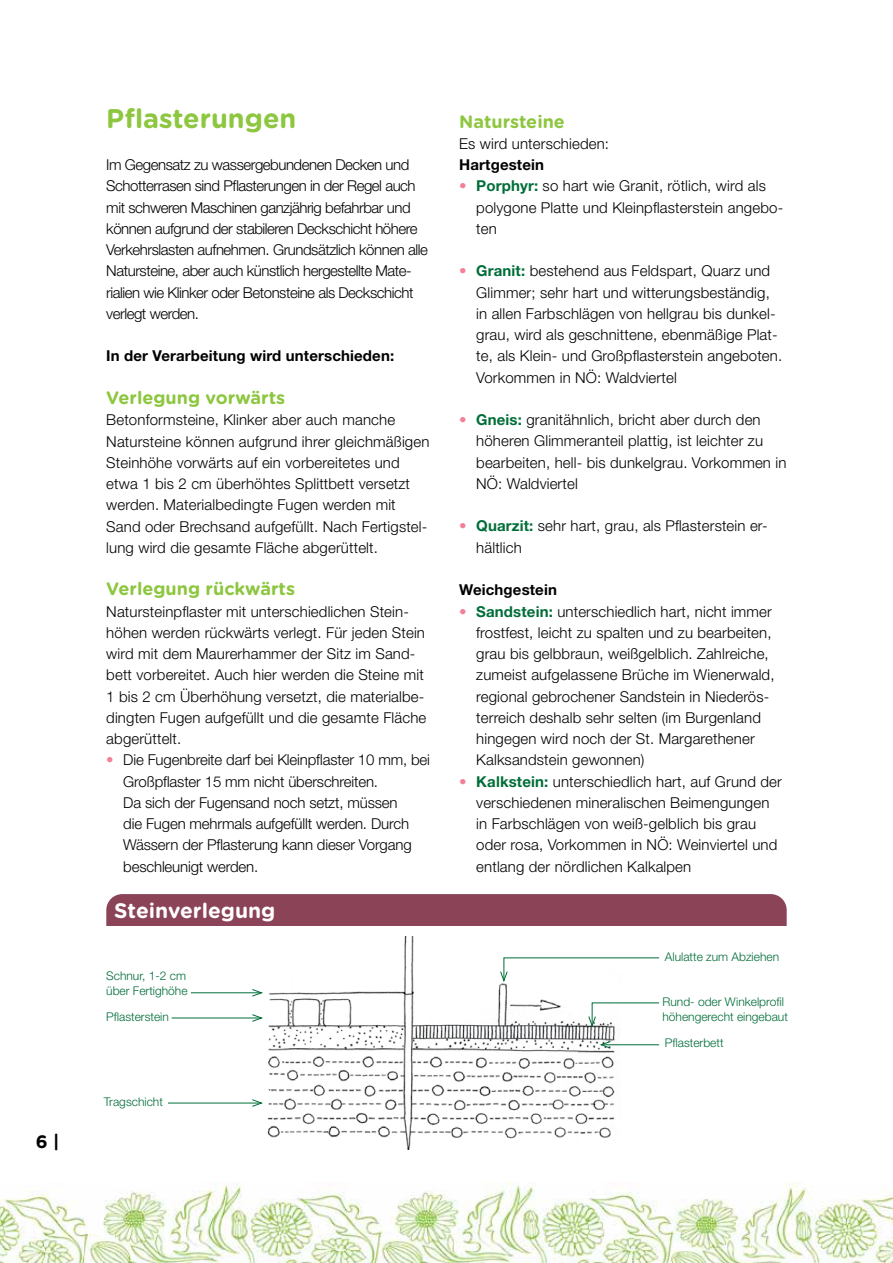
<style>
.page{position:relative;width:893px;height:1263px;background:#fff}
.page>*{position:absolute;margin:0;border:0;box-sizing:border-box;transform-origin:0 0}
.t1{font:700 27px "Gotham Rounded";color:#8dc63f}
.t2{font:700 21px "Gotham Rounded";color:#fff}
.t3{font:700 18px "Gotham Rounded";color:#8dc63f}
.t4{font:700 18px "Gotham Rounded";color:#000}
.t5{font:300 15px/21.3px "Helvetica Neue LT Pro";letter-spacing:.01em;color:#000}
.t6{font:300 15px/21.3px "Helvetica Neue LT Pro";letter-spacing:-.03em;color:#000}
.t7{font:300 15px/21.3px "Helvetica Neue LT Pro";letter-spacing:-.01em;color:#000}
.t8{font:700 15px "Helvetica Neue LT Pro";letter-spacing:.01em;color:#000}
.t9{font:300 12px/15px "Helvetica Neue LT Pro";color:#006d38}
.s1{color:#f3809a}
.s2{font-weight:700;color:#f3809a}
.s3{font-weight:700;color:#006d38}
</style>
<div class="page">
<img style="left:83px;top:1182px;width:810px;height:81px">
<img style="left:0;top:1190px;width:83px;height:73px">
<img style="left:267px;top:936px;width:354px;height:213px">
<div style="left:106px;top:894px;width:681px;height:32px;background:#8b4358"></div>
<hr style="left:191px;top:992px;width:70px;height:1px;background:#006d38">
<svg style="left:251px;top:989px;width:12px;height:8px"></svg>
<hr style="left:172px;top:1017px;width:89px;height:1px;background:#006d38">
<svg style="left:251px;top:1014px;width:12px;height:8px"></svg>
<hr style="left:168px;top:1103px;width:93px;height:1px;background:#006d38">
<svg style="left:251px;top:1099px;width:12px;height:8px"></svg>
<hr style="left:601px;top:1044px;width:58px;height:1px;background:#006d38">
<svg style="left:599px;top:1040px;width:12px;height:9px"></svg>
<svg style="left:500px;top:957px;width:160px;height:26px"></svg>
<svg style="left:588px;top:1002px;width:72px;height:26px"></svg>
<p class="t4" style="left:36px;top:1128px;width:25px">6 |</p>
<h1 class="t1" style="left:106px;top:98px;width:192px">Pflasterungen</h1>
<p class="t6" style="left:106px;top:154px;width:323px">Im Gegensatz zu wassergebundenen Decken und Schotterrasen sind Pflasterungen in der Regel auch mit schweren Maschinen ganzjährig befahrbar und können aufgrund der stabileren Deckschicht höhere Verkehrslasten aufnehmen. Grundsätzlich können alle Natursteine, aber auch künstlich hergestellte Mate&shy;rialien wie Klinker oder Betonsteine als Deckschicht verlegt werden.</p>
<p class="t8" style="left:106px;top:347px;width:289px">In der Verarbeitung wird unterschieden:</p>
<p class="t3" style="left:106px;top:384px;width:180px">Verlegung vorwärts</p>
<p class="t5" style="left:106px;top:409px;width:325px">Betonformsteine, Klinker aber auch manche Natursteine können aufgrund ihrer gleichmäßigen Steinhöhe vorwärts auf ein vorbereitetes und etwa 1 bis 2 cm überhöhtes Splittbett versetzt werden. Materialbedingte Fugen werden mit Sand oder Brechsand aufgefüllt. Nach Fertigstel&shy;lung wird die gesamte Fläche abgerüttelt.</p>
<p class="t3" style="left:106px;top:576px;width:190px">Verlegung rückwärts</p>
<p class="t5" style="left:106px;top:600px;width:322px">Natursteinpflaster mit unterschiedlichen Stein&shy;höhen werden rückwärts verlegt. Für jeden Stein wird mit dem Maurerhammer der Sitz im Sand&shy;bett vorbereitet. Auch hier werden die Steine mit 1 bis 2 cm Überhöhung versetzt, die materialbe&shy;dingten Fugen aufgefüllt und die gesamte Fläche abgerüttelt.</p>
<p class="t7" style="left:123px;top:749px;width:308px;text-indent:-17px"><span class="s1">•</span> Die Fugenbreite darf bei Kleinpflaster 10 mm, bei Großpflaster 15 mm nicht überschreiten.<br>Da sich der Fugensand noch setzt, müssen<br>die Fugen mehrmals aufgefüllt werden. Durch Wässern der Pflasterung kann dieser Vorgang beschleunigt werden.</p>
<h2 class="t2" style="left:114px;top:895px;width:163px">Steinverlegung</h2>
<p class="t9" style="left:106px;top:968px;width:83px">Schnur, 1-2 cm über Fertighöhe</p>
<p class="t9" style="left:106px;top:1009px;width:64px">Pflasterstein</p>
<p class="t9" style="left:104px;top:1094px;width:61px">Tragschicht</p>
<p class="t3" style="left:459px;top:108px;width:107px">Natursteine</p>
<p class="t5" style="left:459px;top:133px;width:151px">Es wird unterschieden:</p>
<p class="t8" style="left:459px;top:155px;width:86px">Hartgestein</p>
<p class="t5" style="left:476px;top:175px;width:308px;text-indent:-17px"><span class="s2">•</span> <span class="s3">Porphyr:</span> so hart wie Granit, rötlich, wird als polygone Platte und Kleinpflasterstein angebo&shy;ten</p>
<p class="t5" style="left:476px;top:260px;width:307px;text-indent:-17px"><span class="s2">•</span> <span class="s3">Granit:</span> bestehend aus Feldspart, Quarz und Glimmer; sehr hart und witterungsbeständig, in allen Farbschlägen von hellgrau bis dunkel&shy;grau, wird als geschnittene, ebenmäßige Plat&shy;te, als Klein- und Großpflasterstein angeboten.<br>Vorkommen in NÖ: Waldviertel</p>
<p class="t5" style="left:476px;top:409px;width:312px;text-indent:-17px"><span class="s2">•</span> <span class="s3">Gneis:</span> granitähnlich, bricht aber durch den höheren Glimmeranteil plattig, ist leichter zu bearbeiten, hell- bis dunkelgrau. Vorkommen in NÖ: Waldviertel</p>
<p class="t5" style="left:476px;top:515px;width:293px;text-indent:-17px"><span class="s2">•</span> <span class="s3">Quarzit:</span> sehr hart, grau, als Pflasterstein er&shy;hältlich</p>
<p class="t8" style="left:459px;top:581px;width:99px">Weichgestein</p>
<p class="t5" style="left:476px;top:600px;width:300px;text-indent:-17px"><span class="s2">•</span> <span class="s3">Sandstein:</span> unterschiedlich hart, nicht immer frostfest, leicht zu spalten und zu bearbeiten, grau bis gelbbraun, weißgelblich. Zahlreiche, zumeist aufgelassene Brüche im Wienerwald, regional gebrochener Sandstein in Niederös&shy;terreich deshalb sehr selten (im Burgenland hingegen wird noch der St. Margarethener Kalksandstein gewonnen)</p>
<p class="t5" style="left:476px;top:770px;width:307px;text-indent:-17px"><span class="s2">•</span> <span class="s3">Kalkstein:</span> unterschiedlich hart, auf Grund der verschiedenen mineralischen Beimengungen in Farbschlägen von weiß-gelblich bis grau oder rosa, Vorkommen in NÖ: Weinviertel und entlang der nördlichen Kalkalpen</p>
<p class="t9" style="left:665px;top:949px;width:116px">Alulatte zum Abziehen</p>
<p class="t9" style="left:662px;top:994px;width:127px">Rund- oder Winkelprofil höhengerecht eingebaut</p>
<p class="t9" style="left:665px;top:1035px;width:60px">Pflasterbett</p>
</div>
